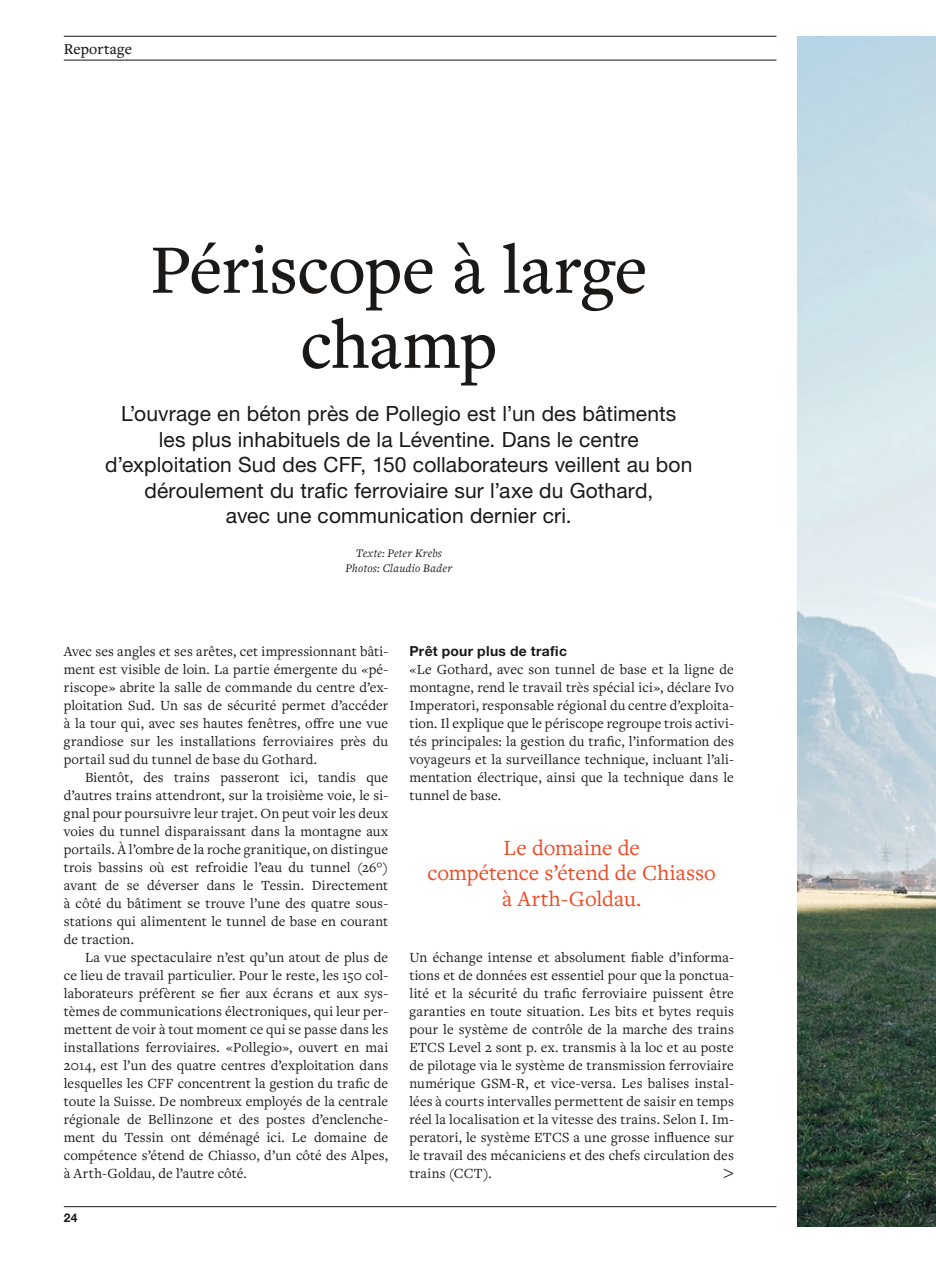
<style>
.page{position:relative;width:936px;height:1263px;background:#fff}
.page>*{position:absolute;margin:0;border:0;box-sizing:border-box;transform-origin:0 0}
.t1{font:500 72px/75px "Freight Text Pro";letter-spacing:-.01em;color:#1b1917;text-align:center}
.t2{font:22.5px/25.5px "Freight Text Pro";color:#f04723;text-align:center}
.t3{font:21px/25.5px "Helvetica Neue LT Std";letter-spacing:.005em;color:#1b1917;text-align:center}
.t4{font:300 18px "Helvetica Neue LT Std";color:#1b1917}
.t5{font:500 15.75px "Freight Text Pro";letter-spacing:.01em;color:#1b1917}
.t6{font:14.55px/18px "Freight Text Pro";letter-spacing:.01em;color:#1b1917;text-align:justify}
.t7{font:700 13.8px "Helvetica Neue LT Std";letter-spacing:.025em;color:#1b1917}
.t8{font:italic 12px/15px "Freight Text Pro";letter-spacing:.015em;color:#1b1917;text-align:center}
.t9{font:700 12px "Helvetica Neue LT Std";color:#1b1917}
</style>
<div class="page">
<img style="left:797px;top:36px;width:138px;height:1191px">
<hr style="left:64px;top:1206px;width:712px;height:1px;background:#1b1917">
<hr style="left:64px;top:36px;width:712px;height:1px;background:#1b1917">
<hr style="left:64px;top:60px;width:712px;height:1px;background:#1b1917">
<p class="t5" style="left:64px;top:38px;width:70px">Reportage</p>
<h1 class="t1" style="left:150px;top:230px;width:499px">Périscope à large champ</h1>
<p class="t3" style="left:105px;top:400px;width:588px">L’ouvrage en béton près de Pollegio est l’un des bâtiments les plus inhabituels de la Léventine. Dans le centre d’exploitation Sud des CFF, 150 collaborateurs veillent au bon déroulement du trafic ferroviaire sur l’axe du Gothard,<br>avec une communication dernier cri.</p>
<p class="t8" style="left:345px;top:545px;width:108px">Texte: Peter Krebs<br>Photos: Claudio Bader</p>
<p class="t6" style="left:64px;top:642px;width:326px">Avec ses angles et ses arêtes, cet impressionnant bâti&shy;ment est visible de loin. La partie émergente du «pé&shy;riscope» abrite la salle de commande du centre d’ex&shy;ploitation Sud. Un sas de sécurité permet d’accéder à la tour qui, avec ses hautes fenêtres, offre une vue grandiose sur les installations ferroviaires près du portail sud du tunnel de base du Gothard.</p>
<p class="t6" style="left:64px;top:768px;width:326px;text-indent:21px">Bientôt, des trains passeront ici, tandis que d’autres trains attendront, sur la troisième voie, le si&shy;gnal pour poursuivre leur trajet. On peut voir les deux voies du tunnel disparaissant dans la montagne aux portails. À l’ombre de la roche granitique, on distingue trois bassins où est refroidie l’eau du tunnel (26°) avant de se déverser dans le Tessin. Directement à côté du bâtiment se trouve l’une des quatre sous&shy;stations qui alimentent le tunnel de base en courant de traction.</p>
<p class="t6" style="left:64px;top:948px;width:326px;text-indent:21px">La vue spectaculaire n’est qu’un atout de plus de ce lieu de travail particulier. Pour le reste, les 150 col&shy;laborateurs préfèrent se fier aux écrans et aux sys&shy;tèmes de communications électroniques, qui leur per&shy;mettent de voir à tout moment ce qui se passe dans les installations ferroviaires. «Pollegio», ouvert en mai 2014, est l’un des quatre centres d’exploitation dans lesquelles les CFF concentrent la gestion du trafic de toute la Suisse. De nombreux employés de la centrale régionale de Bellinzone et des postes d’enclenche&shy;ment du Tessin ont déménagé ici. Le domaine de compétence s’étend de Chiasso, d’un côté des Alpes, à Arth-Goldau, de l’autre côté.</p>
<p class="t9" style="left:64px;top:1210px;width:15px">24</p>
<p class="t7" style="left:409px;top:642px;width:159px">Prêt pour plus de trafic</p>
<p class="t6" style="left:409px;top:660px;width:326px">«Le Gothard, avec son tunnel de base et la ligne de montagne, rend le travail très spécial ici», déclare Ivo Imperatori, responsable régional du centre d’exploita&shy;tion. Il explique que le périscope regroupe trois activi&shy;tés principales: la gestion du trafic, l’information des voyageurs et la surveillance technique, incluant l’ali&shy;mentation électrique, ainsi que la technique dans le tunnel de base.</p>
<h2 class="t2" style="left:427px;top:834px;width:290px">Le domaine de<br>compétence s’étend de Chiasso à Arth-Goldau.</h2>
<p class="t6" style="left:409px;top:948px;width:326px">Un échange intense et absolument fiable d’informa&shy;tions et de données est essentiel pour que la ponctua&shy;lité et la sécurité du trafic ferroviaire puissent être garanties en toute situation. Les bits et bytes requis pour le système de contrôle de la marche des trains ETCS Level 2 sont p. ex. transmis à la loc et au poste de pilotage via le système de transmission ferroviaire numérique GSM-R, et vice-versa. Les balises instal&shy;lées à courts intervalles permettent de saisir en temps réel la localisation et la vitesse des trains. Selon I. Im&shy;peratori, le système ETCS a une grosse influence sur le travail des mécaniciens et des chefs circulation des trains (CCT).</p>
<p class="t4" style="left:723px;top:1160px;width:12px">&gt;</p>
</div>
